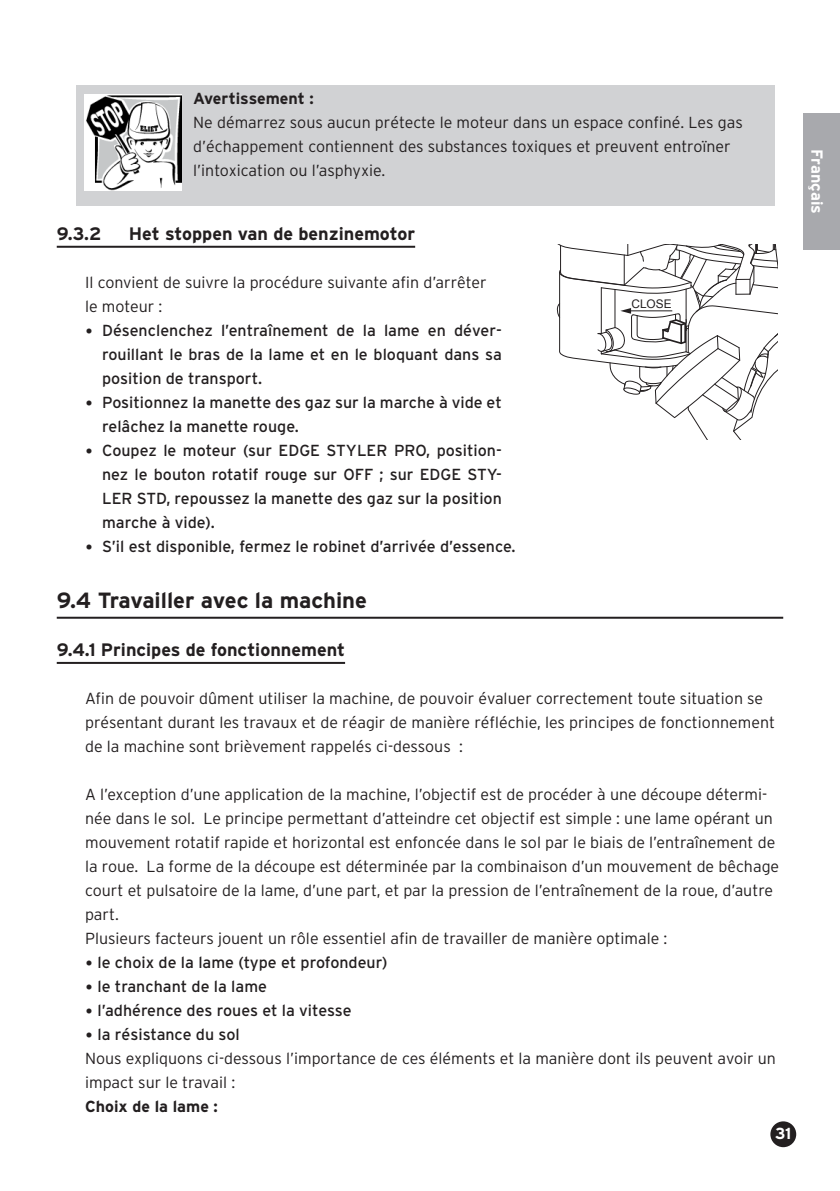
<style>
.page{position:relative;width:840px;height:1191px;background:#fff}
.page>*{position:absolute;margin:0;border:0;box-sizing:border-box;transform-origin:0 0}
.t1{font:700 22px "Interstate";color:#231f20}
.t2{font:700 18px "Interstate";color:#231f20}
.t3{font:300 16px/24px "Interstate";color:#231f20}
.t4{font:16px/24px "Interstate";color:#231f20;text-align:justify}
.t5{font:700 16px "Interstate";color:#231f20}
.t6{font:700 16px "Interstate";letter-spacing:-.01em;color:#fff}
.t7{font:11.8px "Arial";color:#231f20}
.s1{font-family:"Calibri"}
.s2{font-family:"Calibri";font-weight:400}
.s3{font-weight:400}
</style>
<div class="page">
<div style="left:803px;top:113px;width:36px;height:136px;background:#a8a9ad"></div>
<hr style="left:57px;top:246px;width:358px;height:2px;background:#231f20">
<hr style="left:57px;top:617px;width:725px;height:2px;background:#231f20">
<hr style="left:57px;top:662px;width:288px;height:2px;background:#231f20">
<div style="left:77px;top:85px;width:697px;height:121px;background:#d1d2d4"></div>
<img style="left:84px;top:95px;width:97px;height:96px">
<div style="left:771px;top:1122px;width:23px;height:24px;background:#231f20;border-radius:50%"></div>
<div style="left:770px;top:1121px;width:25px;height:26px;border:2px solid #231f20;border-radius:50%"></div>
<svg style="left:556px;top:244px;width:222px;height:195px"></svg>
<p class="t5" style="left:193px;top:89px;width:122px">Avertissement :</p>
<p class="t3" style="left:193px;top:110px;width:550px">Ne démarrez sous aucun prétecte le moteur dans un espace confiné. Les gas d’échappement contiennent des substances toxiques et preuvent entroïner l’intoxication ou l’asphyxie.</p>
<p class="t2" style="left:57px;top:223px;width:360px">9.3.2 Het stoppen van de benzinemotor</p>
<p class="t3" style="left:85px;top:270px;width:403px">Il convient de suivre la procédure suivante afin d’arrêter le moteur :</p>
<p class="t4" style="left:102px;top:318px;width:401px;text-indent:-17px"><span class="s1">•</span> Désenclenchez l’entraînement de la lame en déver&shy;rouillant le bras de la lame et en le bloquant dans sa position de transport.</p>
<p class="t4" style="left:102px;top:390px;width:401px;text-indent:-17px"><span class="s1">•</span> Positionnez la manette des gaz sur la marche à vide et relâchez la manette rouge.</p>
<p class="t4" style="left:102px;top:438px;width:401px;text-indent:-17px"><span class="s1">•</span> Coupez le moteur (sur EDGE STYLER PRO, position&shy;nez le bouton rotatif rouge sur OFF ; sur EDGE STY-LER STD, repoussez la manette des gaz sur la position marche à vide).</p>
<p class="t4" style="left:85px;top:534px;width:432px"><span class="s1">•</span> S’il est disponible, fermez le robinet d’arrivée d’essence.</p>
<h1 class="t1" style="left:57px;top:587px;width:311px">9.4 Travailler avec la machine</h1>
<p class="t2" style="left:57px;top:639px;width:290px">9.4.1 Principes de fonctionnement</p>
<p class="t3" style="left:85px;top:686px;width:691px">Afin de pouvoir dûment utiliser la machine, de pouvoir évaluer correctement toute situation se présentant durant les travaux et de réagir de manière réfléchie, les principes de fonctionnement de la machine sont brièvement rappelés ci-dessous :</p>
<p class="t3" style="left:85px;top:782px;width:695px">A l’exception d’une application de la machine, l’objectif est de procéder à une découpe détermi&shy;née dans le sol. Le principe permettant d’atteindre cet objectif est simple : une lame opérant un mouvement rotatif rapide et horizontal est enfoncée dans le sol par le biais de l’entraînement de la roue. La forme de la découpe est déterminée par la combinaison d’un mouvement de bêchage court et pulsatoire de la lame, d’une part, et par la pression de l’entraînement de la roue, d’autre part.<br>Plusieurs facteurs jouent un rôle essentiel afin de travailler de manière optimale :</p>
<p class="t4" style="left:85px;top:950px;width:304px"><span class="s1">•</span> le choix de la lame (type et profondeur)</p>
<p class="t4" style="left:85px;top:974px;width:183px"><span class="s1">•</span> le tranchant de la lame</p>
<p class="t4" style="left:85px;top:998px;width:268px"><span class="s1">•</span> l’adhérence des roues et la vitesse</p>
<p class="t3" style="left:85px;top:1022px;width:692px"><span class="s2">•</span> <span class="s3">la résistance du sol<br></span>Nous expliquons ci-dessous l’importance de ces éléments et la manière dont ils peuvent avoir un impact sur le travail :</p>
<p class="t5" style="left:85px;top:1097px;width:134px">Choix de la lame :</p>
<p class="t7" style="left:631px;top:296px;width:42px">CLOSE</p>
<p class="t6" style="left:774px;top:1124px;width:18px">31</p>
<p class="t6" style="left:826px;top:149px;width:66px;rotate:90deg">Français</p>
</div>
